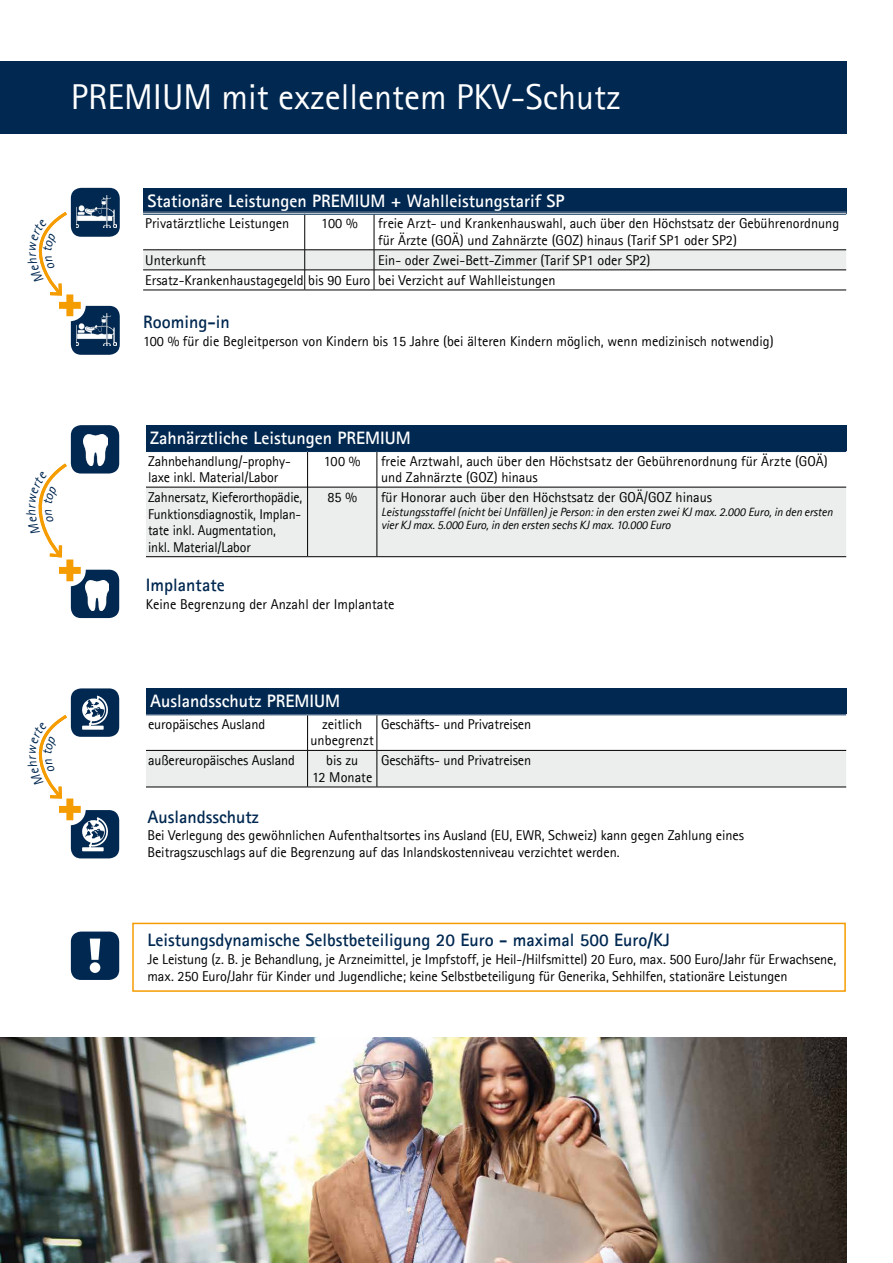
<style>
.page{position:relative;width:893px;height:1263px;background:#fff}
.page>*{position:absolute;margin:0;border:0;box-sizing:border-box;transform-origin:0 0}
.t1{font:36px "Agfa Rotis Sans Serif";color:#fff}
.t2{font:700 18px "Agfa Rotis Sans Serif";color:#fff}
.t3{font:700 18px "Agfa Rotis Sans Serif";color:#002851}
.t4{font:14.25px/16.5px "Agfa Rotis Sans Serif";letter-spacing:-.005em;color:#000}
.t5{font:italic 12px/13.5px "Agfa Rotis Sans Serif";color:#000}
</style>
<div class="page">
<div style="left:0;top:62px;width:846px;height:72px;background:#002851"></div>
<img style="left:0;top:1037px;width:846px;height:226px">
<div style="left:143px;top:188px;width:703px;height:25px;background:#002851"></div>
<hr style="left:143px;top:249px;width:162px;height:1px;background:#000">
<hr style="left:305px;top:249px;width:69px;height:1px;background:#000">
<hr style="left:374px;top:249px;width:472px;height:1px;background:#000">
<hr style="left:143px;top:290px;width:162px;height:1px;background:#000">
<hr style="left:305px;top:290px;width:69px;height:1px;background:#000">
<hr style="left:374px;top:290px;width:472px;height:1px;background:#000">
<hr style="left:304px;top:215px;width:1px;height:35px;background:#000">
<hr style="left:374px;top:215px;width:1px;height:35px;background:#000">
<svg style="left:143px;top:250px;width:703px;height:40px"></svg>
<hr style="left:143px;top:214px;width:162px;height:1px;background:#002851">
<hr style="left:305px;top:214px;width:69px;height:1px;background:#002851">
<hr style="left:374px;top:214px;width:472px;height:1px;background:#002851">
<div style="left:71px;top:188px;width:49px;height:49px;background:#002851;border-radius:10px"></div>
<img style="left:76px;top:196px;width:40px;height:31px">
<div style="left:71px;top:306px;width:49px;height:49px;background:#002851;border-radius:10px"></div>
<img style="left:76px;top:314px;width:40px;height:31px">
<div style="left:54px;top:289px;width:32px;height:32px;background:#fff;border-radius:50%"></div>
<div style="left:146px;top:425px;width:700px;height:25px;background:#002851"></div>
<div style="left:146px;top:488px;width:700px;height:68px;background:#eceded"></div>
<hr style="left:146px;top:487px;width:161px;height:1px;background:#000">
<hr style="left:308px;top:487px;width:69px;height:1px;background:#000">
<hr style="left:377px;top:487px;width:469px;height:1px;background:#000">
<hr style="left:146px;top:556px;width:162px;height:1px;background:#000">
<hr style="left:308px;top:556px;width:69px;height:1px;background:#000">
<hr style="left:377px;top:556px;width:469px;height:1px;background:#000">
<hr style="left:307px;top:452px;width:1px;height:35px;background:#000">
<hr style="left:377px;top:452px;width:1px;height:35px;background:#000">
<hr style="left:307px;top:487px;width:1px;height:69px;background:#000">
<hr style="left:377px;top:487px;width:1px;height:69px;background:#000">
<hr style="left:146px;top:451px;width:162px;height:1px;background:#002851">
<hr style="left:308px;top:451px;width:69px;height:1px;background:#002851">
<hr style="left:377px;top:451px;width:469px;height:1px;background:#002851">
<div style="left:71px;top:425px;width:48px;height:48px;background:#002851;border-radius:10px"></div>
<img style="left:84px;top:434px;width:23px;height:31px">
<div style="left:71px;top:570px;width:48px;height:48px;background:#002851;border-radius:10px"></div>
<img style="left:85px;top:580px;width:23px;height:31px">
<div style="left:54px;top:554px;width:32px;height:32px;background:#fff;border-radius:50%"></div>
<div style="left:71px;top:688px;width:48px;height:49px;background:#002851;border-radius:10px"></div>
<div style="left:146px;top:688px;width:700px;height:26px;background:#002851"></div>
<div style="left:146px;top:751px;width:700px;height:36px;background:#eceded"></div>
<hr style="left:146px;top:750px;width:161px;height:1px;background:#000">
<hr style="left:308px;top:750px;width:69px;height:1px;background:#000">
<hr style="left:377px;top:750px;width:469px;height:1px;background:#000">
<hr style="left:146px;top:787px;width:162px;height:1px;background:#000">
<hr style="left:308px;top:787px;width:69px;height:1px;background:#000">
<hr style="left:377px;top:787px;width:469px;height:1px;background:#000">
<hr style="left:307px;top:715px;width:1px;height:35px;background:#000">
<hr style="left:377px;top:715px;width:1px;height:35px;background:#000">
<hr style="left:307px;top:750px;width:1px;height:37px;background:#000">
<hr style="left:377px;top:750px;width:1px;height:37px;background:#000">
<hr style="left:146px;top:714px;width:162px;height:1px;background:#002851">
<hr style="left:308px;top:714px;width:69px;height:1px;background:#002851">
<hr style="left:377px;top:714px;width:469px;height:1px;background:#002851">
<div style="left:71px;top:810px;width:48px;height:48px;background:#002851;border-radius:10px"></div>
<div style="left:132px;top:923px;width:714px;height:69px;border:2px solid #f59c00"></div>
<div style="left:71px;top:931px;width:48px;height:49px;background:#002851;border-radius:10px"></div>
<div style="left:90px;top:962px;width:10px;height:11px;background:#fff;border-radius:50%"></div>
<svg style="left:90px;top:938px;width:10px;height:22px"></svg>
<svg style="left:38px;top:695px;width:72px;height:156px"></svg>
<svg style="left:38px;top:461px;width:43px;height:120px"></svg>
<svg style="left:38px;top:209px;width:43px;height:107px"></svg>
<h1 class="t1" style="left:71px;top:75px;width:551px">PREMIUM mit exzellentem PKV-Schutz</h1>
<p class="t2" style="left:147px;top:189px;width:418px">Stationäre Leistungen PREMIUM + Wahlleistungstarif SP</p>
<p class="t4" style="left:145px;top:215px;width:146px">Privatärztliche Leistungen</p>
<p class="t4" style="left:321px;top:215px;width:38px">100 %</p>
<p class="t4" style="left:378px;top:215px;width:462px">freie Arzt- und Krankenhauswahl, auch über den Höchstsatz der Gebührenordnung für Ärzte (GOÄ) und Zahnärzte (GOZ) hinaus (Tarif SP1 oder SP2)</p>
<p class="t4" style="left:145px;top:251px;width:62px">Unterkunft</p>
<p class="t4" style="left:145px;top:250px;width:507px;line-height:20.1px;text-indent:233px">Ein- oder Zwei-Bett-Zimmer (Tarif SP1 oder SP2)<br>Ersatz-Krankenhaustagegeld bis 90 Euro bei Verzicht auf Wahlleistungen</p>
<p class="t3" style="left:143px;top:310px;width:88px">Rooming-in</p>
<p class="t4" style="left:143px;top:332px;width:632px">100 % für die Begleitperson von Kindern bis 15 Jahre (bei älteren Kindern möglich, wenn medizinisch notwendig)</p>
<p class="t2" style="left:150px;top:427px;width:262px">Zahnärztliche Leistungen PREMIUM</p>
<p class="t4" style="left:148px;top:452px;width:144px">Zahnbehandlung/-prophy&shy;laxe inkl. Material/Labor</p>
<p class="t4" style="left:324px;top:452px;width:38px">100 %</p>
<p class="t4" style="left:381px;top:452px;width:448px">freie Arztwahl, auch über den Höchstsatz der Gebührenordnung für Ärzte (GOÄ) und Zahnärzte (GOZ) hinaus</p>
<p class="t4" style="left:148px;top:489px;width:156px">Zahnersatz, Kieferorthopädie,<br>Funktionsdiagnostik, Implan&shy;tate inkl. Augmentation,<br>inkl. Material/Labor</p>
<p class="t4" style="left:327px;top:489px;width:31px">85 %</p>
<p class="t4" style="left:381px;top:489px;width:333px">für Honorar auch über den Höchstsatz der GOÄ/GOZ hinaus</p>
<p class="t5" style="left:381px;top:505px;width:453px">Leistungsstaffel (nicht bei Unfällen) je Person: in den ersten zwei KJ max. 2.000 Euro, in den ersten vier KJ max. 5.000 Euro, in den ersten sechs KJ max. 10.000 Euro</p>
<p class="t3" style="left:146px;top:574px;width:80px">Implantate</p>
<p class="t4" style="left:146px;top:596px;width:250px">Keine Begrenzung der Anzahl der Implantate</p>
<p class="t2" style="left:150px;top:690px;width:191px">Auslandsschutz PREMIUM</p>
<p class="t4" style="left:148px;top:715px;width:119px">europäisches Ausland</p>
<p class="t4" style="left:311px;top:715px;width:65px;text-align:center">zeitlich unbegrenzt</p>
<p class="t4" style="left:381px;top:715px;width:152px">Geschäfts- und Privatreisen</p>
<p class="t4" style="left:148px;top:752px;width:148px">außereuropäisches Ausland</p>
<p class="t4" style="left:312px;top:752px;width:62px;text-align:center">bis zu<br>12 Monate</p>
<p class="t4" style="left:381px;top:752px;width:152px">Geschäfts- und Privatreisen</p>
<p class="t3" style="left:147px;top:805px;width:113px">Auslandsschutz</p>
<p class="t4" style="left:147px;top:826px;width:598px;line-height:17.1px">Bei Verlegung des gewöhnlichen Aufenthaltsortes ins Ausland (EU, EWR, Schweiz) kann gegen Zahlung eines<br>Beitragszuschlags auf die Begrenzung auf das Inlandskostenniveau verzichtet werden.</p>
<p class="t3" style="left:147px;top:929px;width:524px">Leistungsdynamische Selbstbeteiligung 20 Euro - maximal 500 Euro/KJ</p>
<p class="t4" style="left:147px;top:950px;width:690px;line-height:17.1px">Je Leistung (z. B. je Behandlung, je Arzneimittel, je Impfstoff, je Heil-/Hilfsmittel) 20 Euro, max. 500 Euro/Jahr für Erwachsene, max. 250 Euro/Jahr für Kinder und Jugendliche; keine Selbstbeteiligung für Generika, Sehhilfen, stationäre Leistungen</p>
</div>
